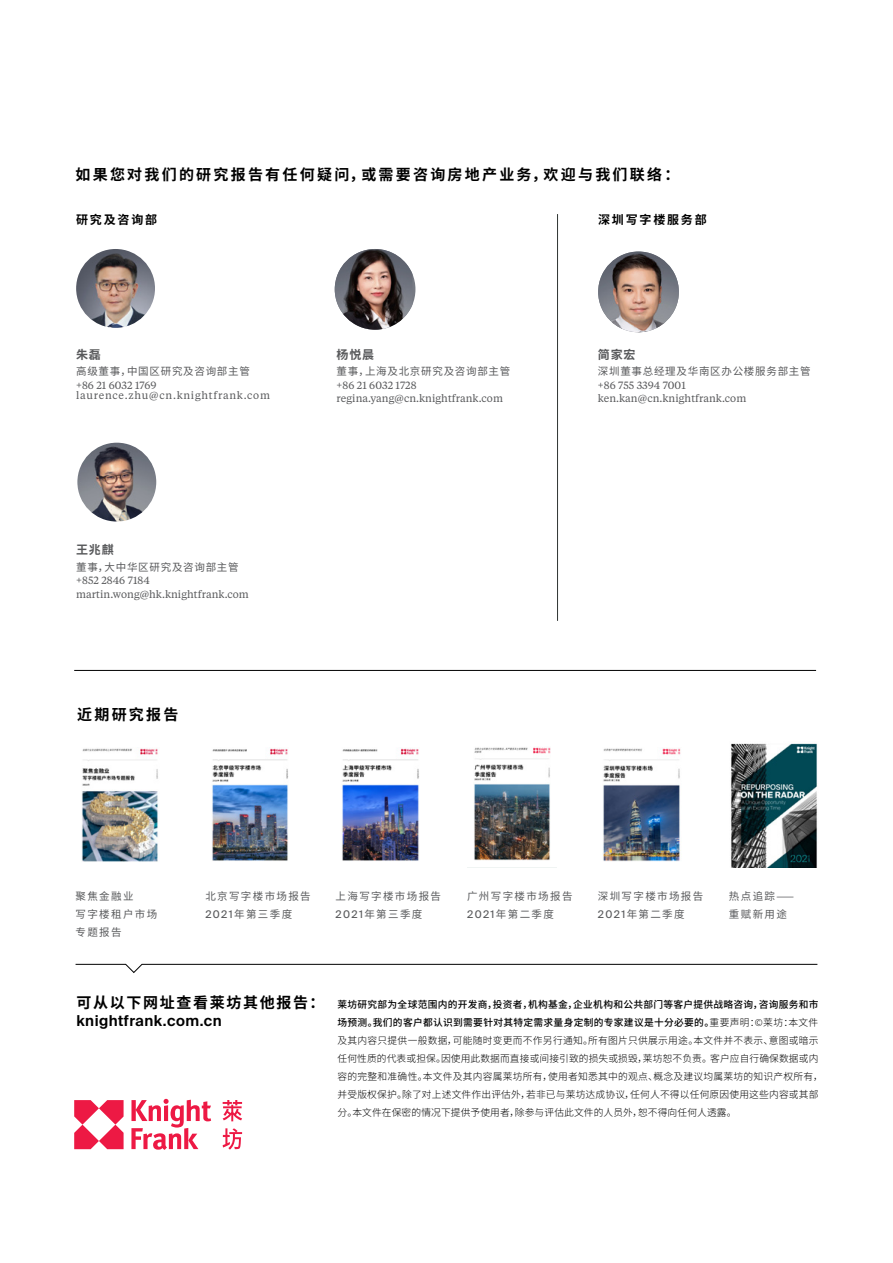
<style>
.page{position:relative;width:893px;height:1263px;background:#fff}
.page>*{position:absolute;margin:0;border:0;box-sizing:border-box;transform-origin:0 0}
.t1{font:700 15px "Noto Sans CJ Ksc";letter-spacing:.15em;color:#000}
.t2{font:600 15px "Suisse Intl";letter-spacing:.03em;color:#000}
.t3{font:700 15px "Noto Sans CJ Ksc";letter-spacing:.11em;color:#000}
.t4{font:700 12px "Noto Sans CJ Ksc";letter-spacing:.15em;color:#000}
.t5{font:700 12px "Noto Sans CJ Ksc";letter-spacing:.07em;color:#58595b}
.t6{font:10.5px/13.5px "Tiempos Text";letter-spacing:.005em;color:#58595b}
.t7{font:10.5px/18px "Noto Sans CJ Ksc";letter-spacing:.13em;color:#58595b}
.t8{font:10.5px "Noto Sans CJ Ksc";letter-spacing:.07em;color:#58595b}
.t9{font:10.5px/10.5px "Tiempos Text";letter-spacing:.07em;color:#58595b}
.t10{font:300 9.75px/18px "Noto Sans CJ Ksc";letter-spacing:.015em;color:#000}
.s1{font-family:"Suisse Intl"}
.s2{font-weight:500}
</style>
<div class="page">
<svg style="left:75px;top:964px;width:743px;height:9px"></svg>
<img style="left:598px;top:252px;width:81px;height:80px;border-radius:40px">
<img style="left:76px;top:249px;width:79px;height:79px;border-radius:39px">
<img style="left:335px;top:249px;width:77px;height:81px">
<svg style="left:74px;top:1100px;width:50px;height:49px"></svg>
<svg style="left:131px;top:1099px;width:80px;height:51px"></svg>
<svg style="left:223px;top:1100px;width:19px;height:21px"></svg>
<svg style="left:223px;top:1128px;width:19px;height:22px"></svg>
<hr style="left:74px;top:670px;width:742px;height:1px;background:#000">
<hr style="left:557px;top:214px;width:1px;height:407px;background:#2f3432">
<img style="left:77px;top:443px;width:79px;height:78px;border-radius:39px">
<img style="left:81px;top:748px;width:77px;height:114px">
<img style="left:212px;top:748px;width:76px;height:113px">
<img style="left:342px;top:748px;width:77px;height:113px">
<img style="left:731px;top:743px;width:86px;height:125px">
<img style="left:603px;top:748px;width:78px;height:114px">
<img style="left:473px;top:747px;width:78px;height:114px">
<h1 class="t1" style="left:76px;top:166px;width:605px">如果您对我们的研究报告有任何疑问，或需要咨询房地产业务，欢迎与我们联络：</h1>
<p class="t4" style="left:76px;top:212px;width:83px">研究及咨询部</p>
<p class="t4" style="left:598px;top:212px;width:110px">深圳写字楼服务部</p>
<p class="t5" style="left:76px;top:348px;width:26px">朱磊</p>
<p class="t8" style="left:76px;top:365px;width:175px">高级董事，中国区研究及咨询部主管</p>
<p class="t9" style="left:76px;top:379px;width:195px">+86 21 6032 1769 laurence.zhu@cn.knightfrank.com</p>
<p class="t5" style="left:76px;top:543px;width:39px">王兆麒</p>
<p class="t8" style="left:76px;top:561px;width:164px">董事，大中华区研究及咨询部主管</p>
<p class="t6" style="left:76px;top:573px;width:174px">+852 2846 7184 martin.wong@hk.knightfrank.com</p>
<h1 class="t1" style="left:77px;top:706px;width:103px">近期研究报告</h1>
<p class="t5" style="left:337px;top:348px;width:39px">杨悦晨</p>
<p class="t8" style="left:337px;top:365px;width:175px">董事，上海及北京研究及咨询部主管</p>
<p class="t6" style="left:337px;top:378px;width:168px">+86 21 6032 1728 regina.yang@cn.knightfrank.com</p>
<p class="t5" style="left:598px;top:348px;width:39px">简家宏</p>
<p class="t8" style="left:598px;top:365px;width:214px">深圳董事总经理及华南区办公楼服务部主管</p>
<p class="t6" style="left:598px;top:378px;width:150px">+86 755 3394 7001 ken.kan@cn.knightfrank.com</p>
<p class="t7" style="left:76px;top:887px;width:83px">聚焦金融业<br>写字楼租户市场专题报告</p>
<p class="t7" style="left:205px;top:887px;width:107px">北京写字楼市场报告<br><span class="s1">2021</span>年第三季度</p>
<p class="t7" style="left:336px;top:887px;width:107px">上海写字楼市场报告<br><span class="s1">2021</span>年第三季度</p>
<p class="t7" style="left:467px;top:887px;width:107px">广州写字楼市场报告<br><span class="s1">2021</span>年第二季度</p>
<p class="t7" style="left:729px;top:887px;width:67px">热点追踪——重赋新用途</p>
<p class="t7" style="left:598px;top:887px;width:107px">深圳写字楼市场报告<br><span class="s1">2021</span>年第二季度</p>
<h1 class="t3" style="left:77px;top:994px;width:250px">可从以下网址查看莱坊其他报告：</h1>
<h1 class="t2" style="left:77px;top:1012px;width:147px">knightfrank.com.cn</h1>
<p class="t10" style="left:338px;top:996px;width:487px"><span class="s2">莱坊研究部为全球范围内的开发商，投资者，机构基金，企业机构和公共部门等客户提供战略咨询，咨询服务和市场预测。我们的客户都认识到需要针对其特定需求量身定制的专家建议是十分必要的。</span>重要声明：©莱坊：本文件及其内容只提供一般数据，可能随时变更而不作另行通知。所有图片只供展示用途。本文件并不表示、意图或暗示任何性质的代表或担保。因使用此数据而直接或间接引致的损失或损毁，莱坊恕不负责。客户应自行确保数据或内容的完整和准确性。本文件及其内容属莱坊所有，使用者知悉其中的观点、概念及建议均属莱坊的知识产权所有，并受版权保护。除了对上述文件作出评估外，若非已与莱坊达成协议，任何人不得以任何原因使用这些内容或其部分。本文件在保密的情况下提供予使用者，除参与评估此文件的人员外，恕不得向任何人透露。</p>
</div>
